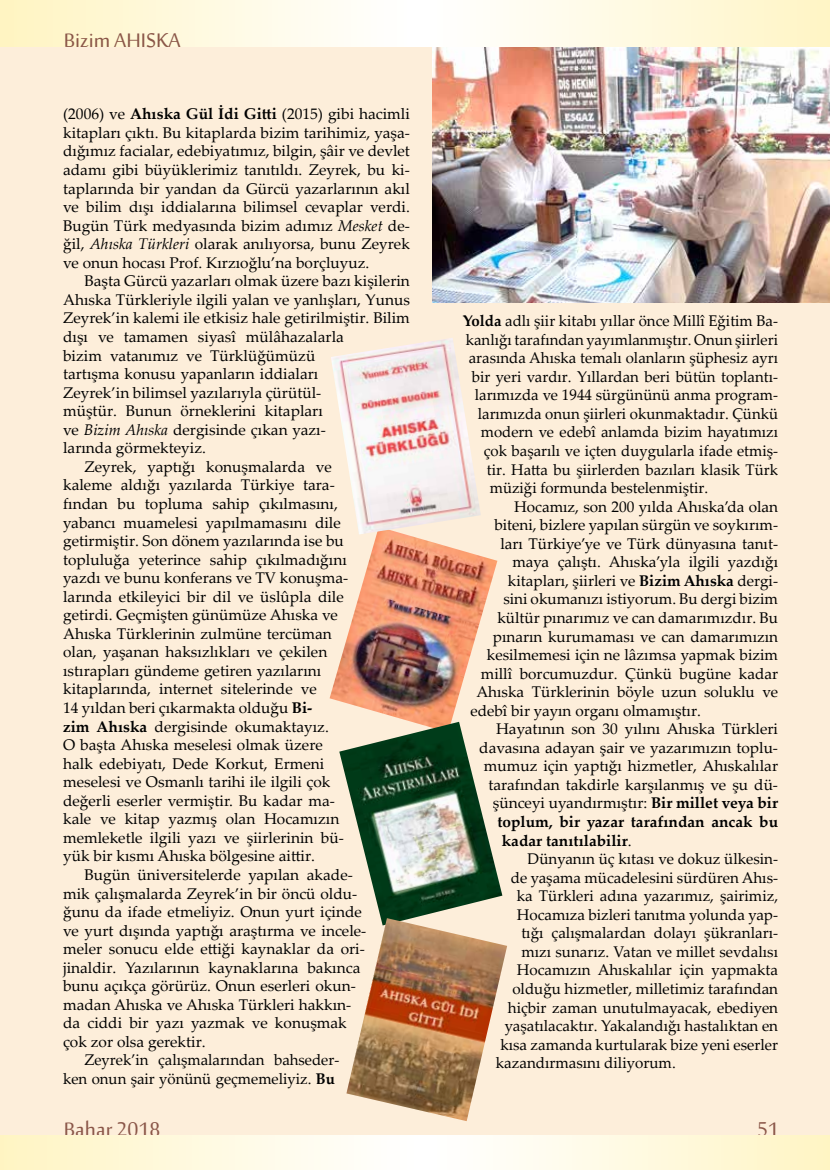
<style>
.page{position:relative;width:830px;height:1170px;background:#fff}
.page>*{position:absolute;margin:0;border:0;box-sizing:border-box;transform-origin:0 0}
.t1{font:27px "Sakkal Majalla";color:#8a5648}
.t2{font:15.45px/18.6px "Palatino Linotype";color:#000;text-align:justify}
.t3{font:700 15.45px "Palatino Linotype";color:#000}
.s1{font-weight:700}
.s2{font-style:italic}
.s3{font-weight:400}
</style>
<div class="page">
<div style="left:0;top:41px;width:829px;height:1096px;background:#fdeeda"></div>
<img style="left:329px;top:534px;width:168px;height:187px">
<img style="left:339px;top:721px;width:163px;height:197px">
<img style="left:346px;top:918px;width:161px;height:203px">
<img style="left:432px;top:47px;width:397px;height:255px">
<img style="left:331px;top:338px;width:149px;height:196px">
<svg style="left:0;top:0;width:829px;height:47px"></svg>
<svg style="left:0;top:1135px;width:829px;height:2px"></svg>
<svg style="left:0;top:1139px;width:829px;height:30px"></svg>
<h1 class="t1" style="left:64px;top:22px;width:118px">Bizim AHISKA</h1>
<p class="t2" style="left:63px;top:104px;width:348px">(2006) ve <span class="s1">Ahıska Gül İdi Gitti</span> (2015) gibi hacimli kitapları çıktı. Bu kitaplarda bizim tarihimiz, yaşa&shy;dığımız facialar, edebiyatımız, bilgin, şâir ve devlet adamı gibi büyüklerimiz tanıtıldı. Zeyrek, bu ki&shy;taplarında bir yandan da Gürcü yazarlarının akıl ve bilim dışı iddialarına bilimsel cevaplar verdi.<br>Bugün Türk medyasında bizim adımız <span class="s2">Mesket</span> de&shy;ğil, <span class="s2">Ahıska Türkleri</span> olarak anılıyorsa, bunu Zeyrek ve onun hocası Prof. Kırzıoğlu’na borçluyuz.</p>
<p class="t2" style="left:84px;top:271px;width:327px">Başta Gürcü yazarları olmak üzere bazı kişilerin</p>
<p class="t2" style="left:63px;top:290px;width:348px">Ahıska Türkleriyle ilgili yalan ve yanlışları, Yunus</p>
<p class="t2" style="left:63px;top:308px;width:348px">Zeyrek’in kalemi ile etkisiz hale getirilmiştir. Bilim</p>
<p class="t2" style="left:63px;top:327px;width:282px">dışı ve tamamen siyasî mülâhazalarla</p>
<p class="t2" style="left:63px;top:345px;width:253px">bizim vatanımız ve Türklüğümüzü</p>
<p class="t2" style="left:63px;top:364px;width:257px">tartışma konusu yapanların iddiaları</p>
<p class="t2" style="left:63px;top:382px;width:259px">Zeyrek’in bilimsel yazılarıyla çürütül-</p>
<p class="t2" style="left:63px;top:401px;width:261px">müştür. Bunun örneklerini kitapları</p>
<p class="t2" style="left:63px;top:419px;width:264px">ve <span class="s2">Bizim Ahıska</span> dergisinde çıkan yazı-</p>
<p class="t2" style="left:63px;top:438px;width:144px">larında görmekteyiz.</p>
<p class="t2" style="left:84px;top:456px;width:249px">Zeyrek, yaptığı konuşmalarda ve</p>
<p class="t2" style="left:63px;top:475px;width:273px">kaleme aldığı yazılarda Türkiye tara-</p>
<p class="t2" style="left:63px;top:494px;width:276px">fından bu topluma sahip çıkılmasını,</p>
<p class="t2" style="left:63px;top:512px;width:279px">yabancı muamelesi yapılmamasını dile</p>
<p class="t2" style="left:63px;top:531px;width:282px">getirmiştir. Son dönem yazılarında ise bu</p>
<p class="t2" style="left:63px;top:549px;width:285px">topluluğa yeterince sahip çıkılmadığını</p>
<p class="t2" style="left:63px;top:568px;width:286px">yazdı ve bunu konferans ve TV konuşma-</p>
<p class="t2" style="left:63px;top:586px;width:282px">larında etkileyici bir dil ve üslûpla dile</p>
<p class="t2" style="left:63px;top:605px;width:276px">getirdi. Geçmişten günümüze Ahıska ve</p>
<p class="t2" style="left:63px;top:623px;width:270px">Ahıska Türklerinin zulmüne tercüman</p>
<p class="t2" style="left:63px;top:642px;width:266px">olan, yaşanan haksızlıkları ve çekilen</p>
<p class="t2" style="left:63px;top:660px;width:259px">ıstırapları gündeme getiren yazılarını</p>
<p class="t2" style="left:63px;top:679px;width:255px">kitaplarında, internet sitelerinde ve</p>
<p class="t2" style="left:63px;top:697px;width:250px">14 yıldan beri çıkarmakta olduğu <span class="s1">Bi-</span></p>
<p class="t2" style="left:63px;top:716px;width:267px"><span class="s1">zim Ahıska</span> dergisinde okumaktayız.</p>
<p class="t2" style="left:63px;top:735px;width:261px">O başta Ahıska meselesi olmak üzere</p>
<p class="t2" style="left:63px;top:753px;width:262px">halk edebiyatı, Dede Korkut, Ermeni</p>
<p class="t2" style="left:63px;top:772px;width:269px">meselesi ve Osmanlı tarihi ile ilgili çok</p>
<p class="t2" style="left:63px;top:790px;width:273px">değerli eserler vermiştir. Bu kadar ma-</p>
<p class="t2" style="left:63px;top:809px;width:278px">kale ve kitap yazmış olan Hocamızın</p>
<p class="t2" style="left:63px;top:827px;width:282px">memleketle ilgili yazı ve şiirlerinin bü-</p>
<p class="t2" style="left:63px;top:846px;width:253px">yük bir kısmı Ahıska bölgesine aittir.</p>
<p class="t2" style="left:84px;top:864px;width:270px">Bugün üniversitelerde yapılan akade-</p>
<p class="t2" style="left:63px;top:883px;width:295px">mik çalışmalarda Zeyrek’in bir öncü oldu-</p>
<p class="t2" style="left:63px;top:901px;width:300px">ğunu da ifade etmeliyiz. Onun yurt içinde</p>
<p class="t2" style="left:63px;top:920px;width:304px">ve yurt dışında yaptığı araştırma ve incele-</p>
<p class="t2" style="left:63px;top:939px;width:303px">meler sonucu elde ettiği kaynaklar da ori-</p>
<p class="t2" style="left:63px;top:957px;width:298px">jinaldir. Yazılarının kaynaklarına bakınca</p>
<p class="t2" style="left:63px;top:976px;width:294px">bunu açıkça görürüz. Onun eserleri okun-</p>
<p class="t2" style="left:63px;top:994px;width:289px">madan Ahıska ve Ahıska Türkleri hakkın-</p>
<p class="t2" style="left:63px;top:1013px;width:285px">da ciddi bir yazı yazmak ve konuşmak</p>
<p class="t2" style="left:63px;top:1031px;width:144px">çok zor olsa gerektir.</p>
<p class="t2" style="left:84px;top:1050px;width:256px">Zeyrek’in çalışmalarından bahseder-</p>
<p class="t2" style="left:63px;top:1068px;width:273px">ken onun şair yönünü geçmemeliyiz. <span class="s1">Bu</span></p>
<p class="t2" style="left:462px;top:311px;width:316px"><span class="s1">Yolda</span> adlı şiir kitabı yıllar önce Millî Eğitim Ba-</p>
<p class="t2" style="left:465px;top:329px;width:313px">kanlığı tarafından yayımlanmıştır. Onun şiirleri</p>
<p class="t2" style="left:468px;top:348px;width:311px">arasında Ahıska temalı olanların şüphesiz ayrı</p>
<p class="t2" style="left:471px;top:366px;width:308px">bir yeri vardır. Yıllardan beri bütün toplantı-</p>
<p class="t2" style="left:474px;top:385px;width:304px">larımızda ve 1944 sürgününü anma program-</p>
<p class="t2" style="left:477px;top:404px;width:302px">larımızda onun şiirleri okunmaktadır. Çünkü</p>
<p class="t2" style="left:480px;top:422px;width:299px">modern ve edebî anlamda bizim hayatımızı</p>
<p class="t2" style="left:483px;top:441px;width:296px">çok başarılı ve içten duygularla ifade etmiş-</p>
<p class="t2" style="left:486px;top:459px;width:292px">tir. Hatta bu şiirlerden bazıları klasik Türk</p>
<p class="t2" style="left:489px;top:478px;width:220px">müziği formunda bestelenmiştir.</p>
<p class="t2" style="left:514px;top:496px;width:265px">Hocamız, son 200 yılda Ahıska’da olan</p>
<p class="t2" style="left:494px;top:515px;width:285px">biteni, bizlere yapılan sürgün ve soykırım-</p>
<p class="t2" style="left:500px;top:533px;width:279px">ları Türkiye’ye ve Türk dünyasına tanıt-</p>
<p class="t2" style="left:512px;top:552px;width:267px">maya çalıştı. Ahıska’yla ilgili yazdığı</p>
<p class="t2" style="left:507px;top:570px;width:271px">kitapları, şiirleri ve <span class="s1">Bizim Ahıska</span> dergi-</p>
<p class="t2" style="left:503px;top:589px;width:276px">sini okumanızı istiyorum. Bu dergi bizim</p>
<p class="t2" style="left:497px;top:607px;width:282px">kültür pınarımız ve can damarımızdır. Bu</p>
<p class="t2" style="left:492px;top:626px;width:287px">pınarın kurumaması ve can damarımızın</p>
<p class="t2" style="left:486px;top:645px;width:293px">kesilmemesi için ne lâzımsa yapmak bizim</p>
<p class="t2" style="left:480px;top:663px;width:298px">millî borcumuzdur. Çünkü bugüne kadar</p>
<p class="t2" style="left:476px;top:682px;width:303px">Ahıska Türklerinin böyle uzun soluklu ve</p>
<p class="t2" style="left:470px;top:700px;width:232px">edebî bir yayın organı olmamıştır.</p>
<p class="t2" style="left:496px;top:719px;width:283px">Hayatının son 30 yılını Ahıska Türkleri</p>
<p class="t2" style="left:479px;top:737px;width:300px">davasına adayan şair ve yazarımızın toplu-</p>
<p class="t2" style="left:483px;top:756px;width:296px">mumuz için yaptığı hizmetler, Ahıskalılar</p>
<p class="t2" style="left:488px;top:774px;width:291px">tarafından takdirle karşılanmış ve şu dü-</p>
<p class="t2" style="left:492px;top:793px;width:287px">şünceyi uyandırmıştır: <span class="s1">Bir millet veya bir</span></p>
<p class="t3" style="left:497px;top:810px;width:282px">toplum, bir yazar tarafından ancak bu</p>
<p class="t3" style="left:501px;top:829px;width:131px">kadar tanıtılabilir<span class="s3">.</span></p>
<p class="t2" style="left:527px;top:849px;width:252px">Dünyanın üç kıtası ve dokuz ülkesin-</p>
<p class="t2" style="left:510px;top:867px;width:268px">de yaşama mücadelesini sürdüren Ahıs-</p>
<p class="t2" style="left:516px;top:886px;width:263px">ka Türkleri adına yazarımız, şairimiz,</p>
<p class="t2" style="left:516px;top:904px;width:262px">Hocamıza bizleri tanıtma yolunda yap-</p>
<p class="t2" style="left:521px;top:923px;width:258px">tığı çalışmalardan dolayı şükranları-</p>
<p class="t2" style="left:521px;top:941px;width:258px">mızı sunarız. Vatan ve millet sevdalısı</p>
<p class="t2" style="left:516px;top:960px;width:263px">Hocamızın Ahıskalılar için yapmakta</p>
<p class="t2" style="left:512px;top:978px;width:267px">olduğu hizmetler, milletimiz tarafından</p>
<p class="t2" style="left:507px;top:997px;width:271px">hiçbir zaman unutulmayacak, ebediyen</p>
<p class="t2" style="left:504px;top:1015px;width:274px">yaşatılacaktır. Yakalandığı hastalıktan en</p>
<p class="t2" style="left:500px;top:1034px;width:279px">kısa zamanda kurtularak bize yeni eserler</p>
<p class="t2" style="left:495px;top:1052px;width:181px">kazandırmasını diliyorum.</p>
<h1 class="t1" style="left:64px;top:1110px;width:98px">Bahar 2018</h1>
<h1 class="t1" style="left:756px;top:1110px;width:23px">51</h1>
</div>
